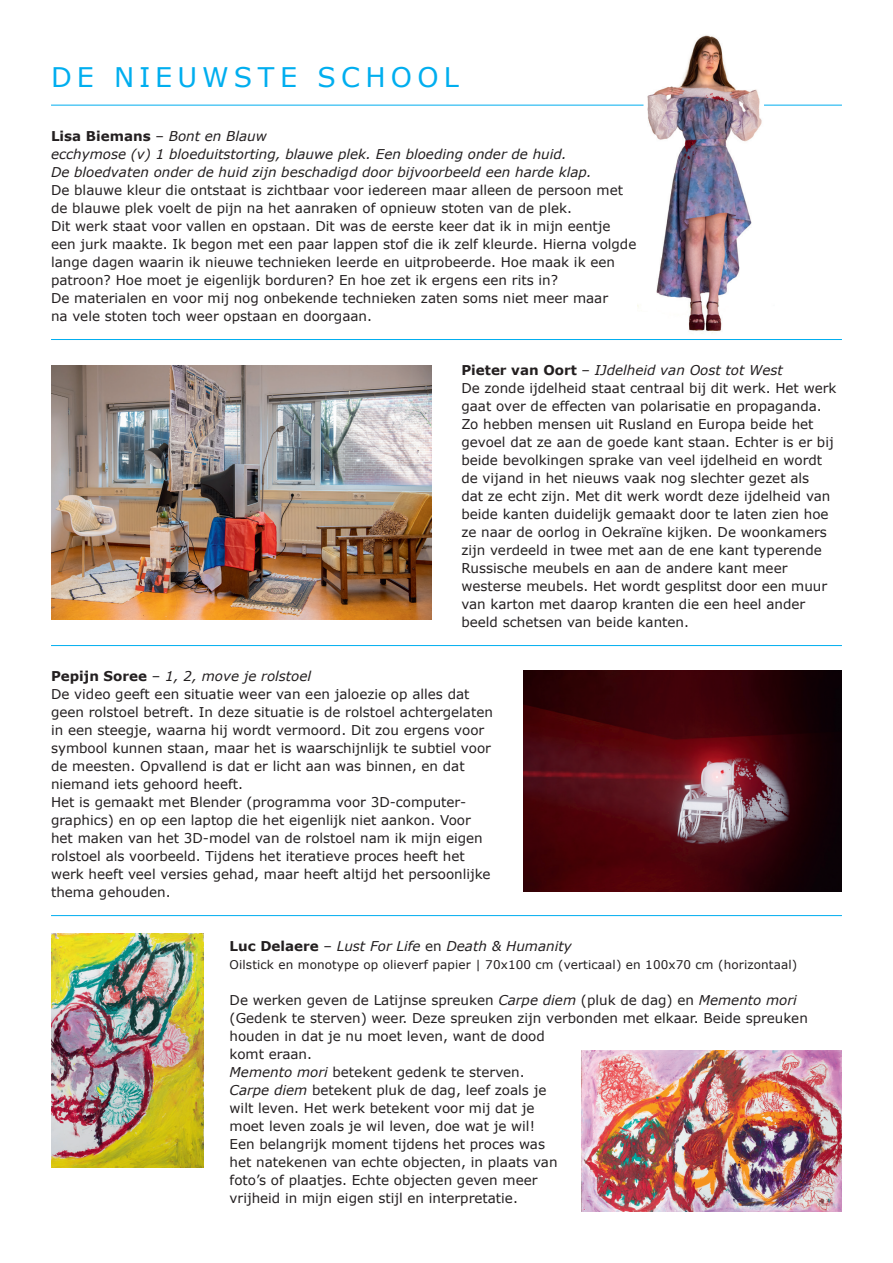
<style>
.page{position:relative;width:893px;height:1263px;background:#fff}
.page>*{position:absolute;margin:0;border:0;box-sizing:border-box;transform-origin:0 0}
.t1{font:27px "Verdana";letter-spacing:.19em;color:#00aeef}
.t2{font:13.5px/18px "Verdana";color:#231f20}
.t3{font:italic 13.5px/18px "Verdana";color:#231f20}
.t4{font:12px "Verdana";letter-spacing:.01em;color:#231f20}
.s1{font-weight:700;font-style:normal}
.s2{font-style:normal}
.s3{font-weight:700}
.s4{font-style:italic}
</style>
<div class="page">
<img style="left:523px;top:670px;width:319px;height:221px">
<img style="left:638px;top:35px;width:148px;height:299px">
<hr style="left:51px;top:339px;width:791px;height:1px;background:#00aeef">
<hr style="left:51px;top:645px;width:791px;height:1px;background:#00aeef">
<hr style="left:51px;top:915px;width:791px;height:1px;background:#00aeef">
<img style="left:51px;top:366px;width:381px;height:253px">
<img style="left:581px;top:1050px;width:261px;height:161px">
<img style="left:51px;top:933px;width:152px;height:234px">
<hr style="left:51px;top:105px;width:592px;height:1px;background:#00aeef">
<hr style="left:764px;top:105px;width:78px;height:1px;background:#00aeef">
<h1 class="t1" style="left:51px;top:59px;width:409px">DE NIEUWSTE SCHOOL</h1>
<p class="t3" style="left:51px;top:127px;width:542px"><span class="s1">Lisa Biemans</span> <span class="s2">–</span> Bont en Blauw<br>ecchymose (v) 1 bloeduitstorting, blauwe plek. Een bloeding onder de huid.<br>De bloedvaten onder de huid zijn beschadigd door bijvoorbeeld een harde klap.</p>
<p class="t2" style="left:51px;top:181px;width:587px">De blauwe kleur die ontstaat is zichtbaar voor iedereen maar alleen de persoon met de blauwe plek voelt de pijn na het aanraken of opnieuw stoten van de plek.<br>Dit werk staat voor vallen en opstaan. Dit was de eerste keer dat ik in mijn eentje een jurk maakte. Ik begon met een paar lappen stof die ik zelf kleurde. Hierna volgde lange dagen waarin ik nieuwe technieken leerde en uitprobeerde. Hoe maak ik een patroon? Hoe moet je eigenlijk borduren? En hoe zet ik ergens een rits in?<br>De materialen en voor mij nog onbekende technieken zaten soms niet meer maar<br>na vele stoten toch weer opstaan en doorgaan.</p>
<p class="t2" style="left:461px;top:361px;width:377px"><span class="s3">Pieter van Oort</span> – <span class="s4">IJdelheid van Oost tot West<br></span>De zonde ijdelheid staat centraal bij dit werk. Het werk gaat over de effecten van polarisatie en propaganda.<br>Zo hebben mensen uit Rusland en Europa beide het gevoel dat ze aan de goede kant staan. Echter is er bij beide bevolkingen sprake van veel ijdelheid en wordt de vijand in het nieuws vaak nog slechter gezet als<br>dat ze echt zijn. Met dit werk wordt deze ijdelheid van beide kanten duidelijk gemaakt door te laten zien hoe ze naar de oorlog in Oekraïne kijken. De woonkamers zijn verdeeld in twee met aan de ene kant typerende Russische meubels en aan de andere kant meer westerse meubels. Het wordt gesplitst door een muur van karton met daarop kranten die een heel ander beeld schetsen van beide kanten.</p>
<p class="t2" style="left:51px;top:667px;width:443px"><span class="s3">Pepijn Soree</span> – <span class="s4">1, 2, move je rolstoel<br></span>De video geeft een situatie weer van een jaloezie op alles dat geen rolstoel betreft. In deze situatie is de rolstoel achtergelaten in een steegje, waarna hij wordt vermoord. Dit zou ergens voor symbool kunnen staan, maar het is waarschijnlijk te subtiel voor de meesten. Opvallend is dat er licht aan was binnen, en dat niemand iets gehoord heeft.<br>Het is gemaakt met Blender (programma voor 3D-computer&shy;graphics) en op een laptop die het eigenlijk niet aankon. Voor het maken van het 3D-model van de rolstoel nam ik mijn eigen rolstoel als voorbeeld. Tijdens het iteratieve proces heeft het werk heeft veel versies gehad, maar heeft altijd het persoonlijke thema gehouden.</p>
<p class="t3" style="left:230px;top:937px;width:344px"><span class="s1">Luc Delaere</span> <span class="s2">–</span> Lust For Life <span class="s2">en</span> Death &amp; Humanity</p>
<p class="t4" style="left:230px;top:956px;width:569px">Oilstick en monotype op olieverf papier | 70x100 cm (verticaal) en 100x70 cm (horizontaal)</p>
<p class="t2" style="left:230px;top:991px;width:580px">De werken geven de Latijnse spreuken <span class="s4">Carpe diem</span> (pluk de dag) en <span class="s4">Memento mori </span>(Gedenk te sterven) weer. Deze spreuken zijn verbonden met elkaar. Beide spreuken houden in dat je nu moet leven, want de dood<br>komt eraan.<br><span class="s4">Memento mori</span> betekent gedenk te sterven.<br><span class="s4">Carpe diem</span> betekent pluk de dag, leef zoals je<br>wilt leven. Het werk betekent voor mij dat je<br>moet leven zoals je wil leven, doe wat je wil!<br>Een belangrijk moment tijdens het proces was<br>het natekenen van echte objecten, in plaats van<br>foto’s of plaatjes. Echte objecten geven meer<br>vrijheid in mijn eigen stijl en interpretatie.</p>
</div>
